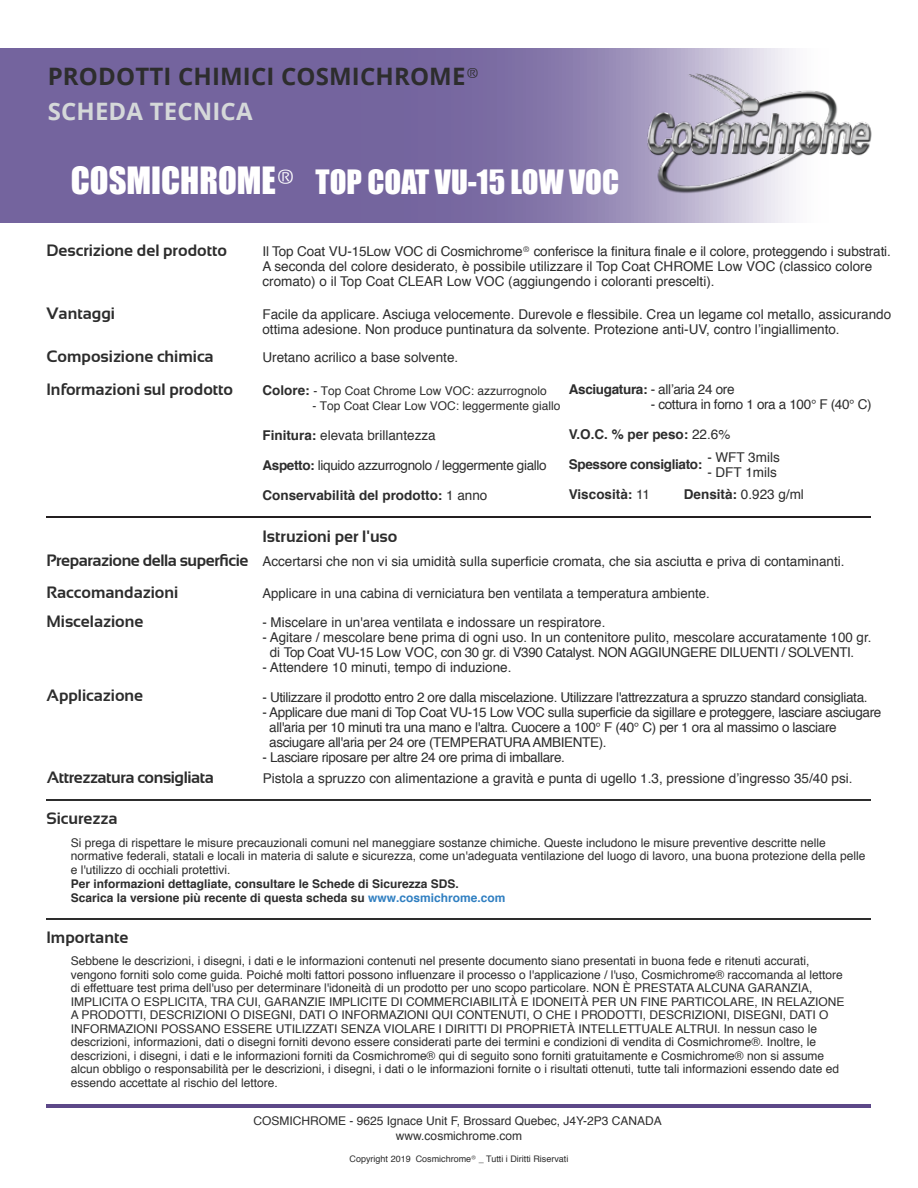
<style>
.page{position:relative;width:918px;height:1188px;background:#fff}
.page>*{position:absolute;margin:0;border:0;box-sizing:border-box;transform-origin:0 0}
.t1{font:30.75px "Impact";color:#fff}
.t2{font:700 24px "Open Sans";letter-spacing:.005em;color:#2d2d2d}
.t3{font:700 24px "Open Sans";letter-spacing:.005em;color:#d5d8d9}
.t4{font:700 16.5px "Sansation";color:#2d2d2d}
.t5{font:700 16.5px "Sansation";letter-spacing:-.025em;color:#2d2d2d}
.t6{font:13.5px/15px "Helvetica";color:#2d2d2d}
.t7{font:13.5px/15px "Helvetica";letter-spacing:-.025em;color:#2d2d2d}
.t8{font:700 13.5px "Helvetica";color:#2d2d2d}
.t9{font:700 13.5px "Helvetica";letter-spacing:-.025em;color:#2d2d2d}
.t10{font:12px/13.5px "Helvetica";color:#2d2d2d}
.t11{font:700 12px/14.4px "Helvetica";color:#2d2d2d}
.t12{font:9px "Helvetica";color:#2d2d2d}
.s1{font-family:"Sansation"}
.s2{font-size:34.5px}
.s3{font-family:"Sansation";font-size:34.5px}
.s4{font-weight:700;font-size:13.5px}
.s5{font-weight:700}
.s6{font-weight:400}
.s7{font-family:"Sansation";font-weight:700;font-size:16.5px}
.s8{color:#307fc1}
</style>
<div class="page">
<svg style="left:0;top:48px;width:613px;height:174px;background:#7868a0"></svg>
<hr style="left:46px;top:516px;width:825px;height:1px;background:#231f20">
<img style="left:613px;top:48px;width:259px;height:175px">
<hr style="left:46px;top:1104px;width:825px;height:3px;background:#5c4888">
<hr style="left:46px;top:919px;width:825px;height:1px;background:#2d2d2d">
<hr style="left:46px;top:799px;width:825px;height:1px;background:#2d2d2d">
<h2 class="t2" style="left:48px;top:59px;width:433px">PRODOTTI CHIMICI COSMICHROME<span class="s1">®</span></h2>
<h2 class="t3" style="left:48px;top:94px;width:206px">SCHEDA TECNICA</h2>
<h1 class="t1" style="left:71px;top:158px;width:550px"><span class="s2">COSMICHROME</span><span class="s3">®</span> TOP COAT VU-15 LOW VOC</h1>
<h3 class="t4" style="left:46px;top:241px;width:182px">Descrizione del prodotto</h3>
<p class="t6" style="left:262px;top:244px;width:630px">Il Top Coat VU-15Low VOC di Cosmichrome<span class="s1">®</span> conferisce la finitura finale e il colore, proteggendo i substrati.<br>A seconda del colore desiderato, è possibile utilizzare il Top Coat CHROME Low VOC (classico colore cromato) o il Top Coat CLEAR Low VOC (aggiungendo i coloranti prescelti).</p>
<h3 class="t4" style="left:46px;top:304px;width:70px">Vantaggi</h3>
<p class="t6" style="left:262px;top:307px;width:630px">Facile da applicare. Asciuga velocemente. Durevole e flessibile. Crea un legame col metallo, assicurando ottima adesione. Non produce puntinatura da solvente. Protezione anti-UV, contro l’ingiallimento.</p>
<h3 class="t4" style="left:46px;top:347px;width:169px">Composizione chimica</h3>
<p class="t6" style="left:262px;top:350px;width:197px">Uretano acrilico a base solvente.</p>
<h3 class="t4" style="left:46px;top:380px;width:188px">Informazioni sul prodotto</h3>
<p class="t10" style="left:262px;top:385px;width:286px"><span class="s4">Colore:</span> - Top Coat Chrome Low VOC: azzurrognolo</p>
<p class="t10" style="left:312px;top:400px;width:250px">- Top Coat Clear Low VOC: leggermente giallo</p>
<p class="t6" style="left:262px;top:428px;width:175px"><span class="s5">Finitura:</span> elevata brillantezza</p>
<p class="t7" style="left:262px;top:458px;width:286px"><span class="s5">Aspetto:</span> liquido azzurrognolo / leggermente giallo</p>
<p class="t8" style="left:262px;top:484px;width:227px">Conservabilità del prodotto: <span class="s6">1 anno</span></p>
<p class="t7" style="left:569px;top:383px;width:167px"><span class="s5">Asciugatura:</span> - all’aria 24 ore</p>
<p class="t7" style="left:651px;top:398px;width:222px">- cottura in forno 1 ora a 100° F (40° C)</p>
<p class="t8" style="left:569px;top:424px;width:163px">V.O.C. % per peso: <span class="s6">22.6%</span></p>
<p class="t9" style="left:569px;top:454px;width:135px">Spessore consigliato:</p>
<p class="t8" style="left:569px;top:484px;width:83px">Viscosità: <span class="s6">11</span></p>
<p class="t6" style="left:684px;top:488px;width:122px"><span class="s5">Densità:</span> 0.923 g/ml</p>
<p class="t6" style="left:707px;top:450px;width:74px">- WFT 3mils</p>
<p class="t6" style="left:707px;top:465px;width:71px">- DFT 1mils</p>
<h3 class="t4" style="left:262px;top:527px;width:136px">Istruzioni per l'uso</h3>
<p class="t6" style="left:46px;top:554px;width:800px"><span class="s7">Preparazione della superficie</span> Accertarsi che non vi sia umidità sulla superficie cromata, che sia asciutta e priva di contaminanti.</p>
<h3 class="t4" style="left:46px;top:583px;width:133px">Raccomandazioni</h3>
<p class="t6" style="left:262px;top:586px;width:449px">Applicare in una cabina di verniciatura ben ventilata a temperatura ambiente.</p>
<h3 class="t4" style="left:46px;top:612px;width:99px">Miscelazione</h3>
<h3 class="t4" style="left:46px;top:687px;width:98px">Applicazione</h3>
<p class="t6" style="left:262px;top:615px;width:344px">- Miscelare in un'area ventilata e indossare un respiratore.</p>
<p class="t6" style="left:270px;top:630px;width:603px;text-indent:-7px">- Agitare / mescolare bene prima di ogni uso. In un contenitore pulito, mescolare accuratamente 100 gr. di Top Coat VU-15 Low VOC, con 30 gr. di V390 Catalyst. NON AGGIUNGERE DILUENTI / SOLVENTI.</p>
<p class="t6" style="left:262px;top:660px;width:251px">- Attendere 10 minuti, tempo di induzione.</p>
<p class="t7" style="left:262px;top:690px;width:607px">- Utilizzare il prodotto entro 2 ore dalla miscelazione. Utilizzare l'attrezzatura a spruzzo standard consigliata.</p>
<p class="t7" style="left:269px;top:705px;width:614px;text-indent:-7px">- Applicare due mani di Top Coat VU-15 Low VOC sulla superficie da sigillare e proteggere, lasciare asciugare all'aria per 10 minuti tra una mano e l'altra. Cuocere a 100° F (40° C) per 1 ora al massimo o lasciare asciugare all'aria per 24 ore (TEMPERATURA AMBIENTE).</p>
<p class="t7" style="left:262px;top:750px;width:304px">- Lasciare riposare per altre 24 ore prima di imballare.</p>
<h3 class="t5" style="left:47px;top:768px;width:169px">Attrezzatura consigliata</h3>
<p class="t6" style="left:263px;top:771px;width:591px">Pistola a spruzzo con alimentazione a gravità e punta di ugello 1.3, pressione d’ingresso 35/40 psi.</p>
<h3 class="t4" style="left:46px;top:809px;width:73px">Sicurezza</h3>
<p class="t10" style="left:71px;top:836px;width:796px">Si prega di rispettare le misure precauzionali comuni nel maneggiare sostanze chimiche. Queste includono le misure preventive descritte nelle normative federali, statali e locali in materia di salute e sicurezza, come un'adeguata ventilazione del luogo di lavoro, una buona protezione della pelle e l'utilizzo di occhiali protettivi.</p>
<p class="t11" style="left:71px;top:877px;width:436px">Per informazioni dettagliate, consultare le Schede di Sicurezza SDS.<br>Scarica la versione più recente di questa scheda su <span class="s8">www.cosmichrome.com</span></p>
<h3 class="t4" style="left:46px;top:928px;width:84px">Importante</h3>
<p class="t10" style="left:71px;top:955px;width:775px">Sebbene le descrizioni, i disegni, i dati e le informazioni contenuti nel presente documento siano presentati in buona fede e ritenuti accurati, vengono forniti solo come guida. Poiché molti fattori possono influenzare il processo o l'applicazione / l'uso, Cosmichrome® raccomanda al lettore di effettuare test prima dell'uso per determinare l'idoneità di un prodotto per uno scopo particolare. NON È PRESTATA ALCUNA GARANZIA, IMPLICITA O ESPLICITA, TRA CUI, GARANZIE IMPLICITE DI COMMERCIABILITÀ E IDONEITÀ PER UN FINE PARTICOLARE, IN RELAZIONE A PRODOTTI, DESCRIZIONI O DISEGNI, DATI O INFORMAZIONI QUI CONTENUTI, O CHE I PRODOTTI, DESCRIZIONI, DISEGNI, DATI O INFORMAZIONI POSSANO ESSERE UTILIZZATI SENZA VIOLARE I DIRITTI DI PROPRIETÀ INTELLETTUALE ALTRUI. In nessun caso le descrizioni, informazioni, dati o disegni forniti devono essere considerati parte dei termini e condizioni di vendita di Cosmichrome®. Inoltre, le descrizioni, i disegni, i dati e le informazioni forniti da Cosmichrome® qui di seguito sono forniti gratuitamente e Cosmichrome® non si assume alcun obbligo o responsabilità per le descrizioni, i disegni, i dati o le informazioni fornite o i risultati ottenuti, tutte tali informazioni essendo date ed essendo accettate al rischio del lettore.</p>
<p class="t10" style="left:253px;top:1114px;width:410px;line-height:14.4px;text-align:center">COSMICHROME - 9625 Ignace Unit F, Brossard Quebec, J4Y-2P3 CANADA www.cosmichrome.com</p>
<p class="t12" style="left:350px;top:1152px;width:220px">Copyright 2019 Cosmichrome<span class="s1">®</span> _ Tutti i Diritti Riservati</p>
</div>
